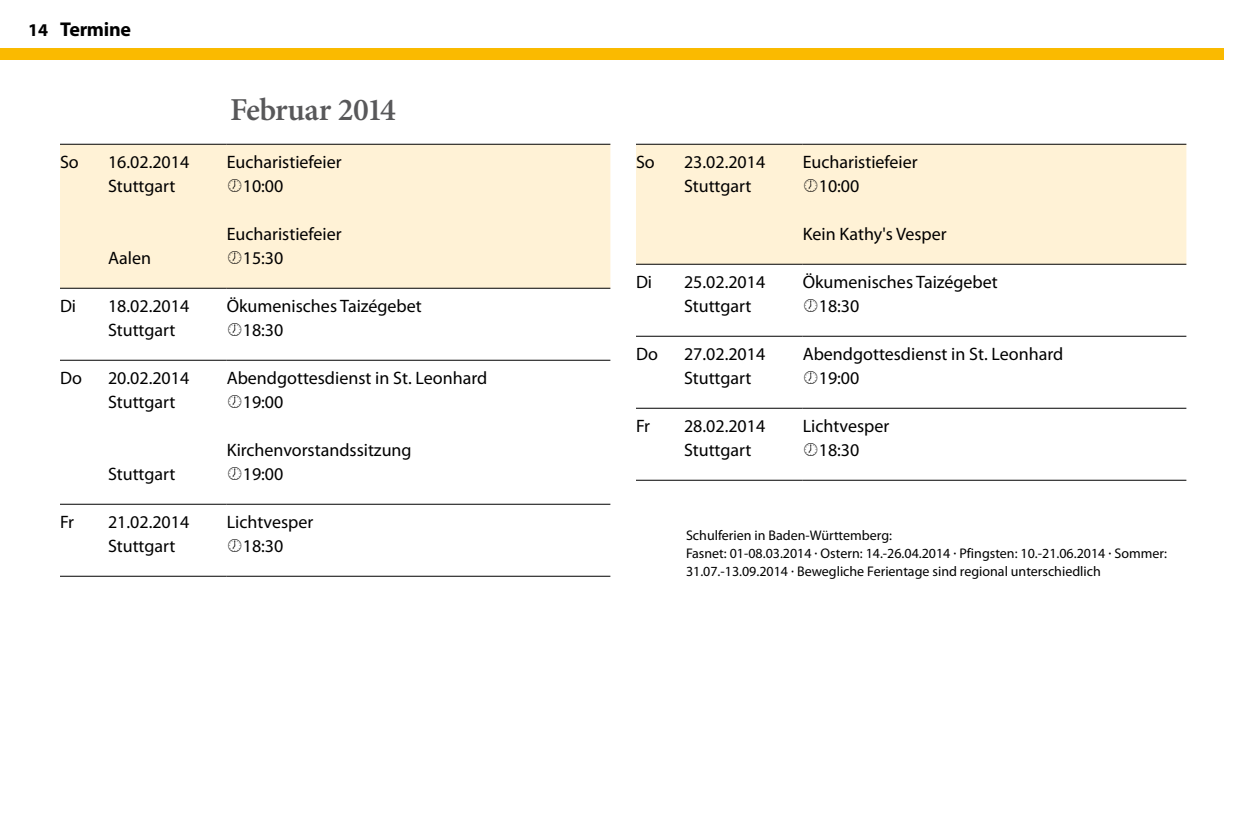
<style>
.page{position:relative;width:1236px;height:840px;background:#fff}
.page>*{position:absolute;margin:0;border:0;box-sizing:border-box;transform-origin:0 0}
.t1{font:600 32px "Minion Pro";letter-spacing:-.02em;color:#58585a}
.t2{font:700 20px "Myriad Pro";letter-spacing:-.015em;color:#000}
.t3{font:18px "Myriad Pro";color:#000}
.t4{font:14px/18px "Myriad Pro";color:#000}
.s1{font-size:18px}
</style>
<div class="page">
<div style="left:0;top:48px;width:1224px;height:12px;background:#faba00"></div>
<div style="left:60px;top:145px;width:550px;height:143px;background:#fff2d6"></div>
<hr style="left:60px;top:504px;width:48px;height:1px;background:#000">
<hr style="left:108px;top:504px;width:119px;height:1px;background:#000">
<hr style="left:227px;top:504px;width:383px;height:1px;background:#000">
<hr style="left:60px;top:144px;width:48px;height:1px;background:#000">
<hr style="left:108px;top:144px;width:119px;height:1px;background:#000">
<hr style="left:227px;top:144px;width:383px;height:1px;background:#000">
<hr style="left:60px;top:288px;width:48px;height:1px;background:#000">
<hr style="left:108px;top:288px;width:119px;height:1px;background:#000">
<hr style="left:227px;top:288px;width:383px;height:1px;background:#000">
<hr style="left:60px;top:360px;width:48px;height:1px;background:#000">
<hr style="left:108px;top:360px;width:119px;height:1px;background:#000">
<hr style="left:227px;top:360px;width:383px;height:1px;background:#000">
<hr style="left:60px;top:576px;width:48px;height:1px;background:#000">
<hr style="left:108px;top:576px;width:119px;height:1px;background:#000">
<hr style="left:227px;top:576px;width:383px;height:1px;background:#000">
<div style="left:636px;top:145px;width:550px;height:119px;background:#fff2d6"></div>
<hr style="left:636px;top:480px;width:48px;height:1px;background:#000">
<hr style="left:684px;top:480px;width:119px;height:1px;background:#000">
<hr style="left:803px;top:480px;width:383px;height:1px;background:#000">
<hr style="left:636px;top:144px;width:48px;height:1px;background:#000">
<hr style="left:684px;top:144px;width:119px;height:1px;background:#000">
<hr style="left:803px;top:144px;width:383px;height:1px;background:#000">
<hr style="left:636px;top:264px;width:48px;height:1px;background:#000">
<hr style="left:684px;top:264px;width:119px;height:1px;background:#000">
<hr style="left:803px;top:264px;width:383px;height:1px;background:#000">
<hr style="left:636px;top:336px;width:48px;height:1px;background:#000">
<hr style="left:684px;top:336px;width:119px;height:1px;background:#000">
<hr style="left:803px;top:336px;width:383px;height:1px;background:#000">
<hr style="left:636px;top:408px;width:48px;height:1px;background:#000">
<hr style="left:684px;top:408px;width:119px;height:1px;background:#000">
<hr style="left:803px;top:408px;width:383px;height:1px;background:#000">
<svg style="left:228px;top:179px;width:13px;height:13px"></svg>
<svg style="left:228px;top:251px;width:13px;height:13px"></svg>
<svg style="left:804px;top:179px;width:13px;height:13px"></svg>
<p class="t2" style="left:28px;top:16px;width:105px"><span class="s1">14</span> Termine</p>
<h1 class="t1" style="left:230px;top:88px;width:168px">Februar 2014</h1>
<p class="t3" style="left:60px;top:151px;width:20px">So</p>
<p class="t3" style="left:108px;top:151px;width:83px">16.02.2014</p>
<p class="t3" style="left:227px;top:151px;width:117px">Eucharistiefeier</p>
<p class="t3" style="left:108px;top:175px;width:69px">Stuttgart</p>
<p class="t3" style="left:243px;top:175px;width:42px">10:00</p>
<p class="t3" style="left:227px;top:223px;width:117px">Eucharistiefeier</p>
<p class="t3" style="left:108px;top:247px;width:45px">Aalen</p>
<p class="t3" style="left:243px;top:247px;width:42px">15:30</p>
<p class="t3" style="left:60px;top:295px;width:18px">Di</p>
<p class="t3" style="left:108px;top:295px;width:83px">18.02.2014</p>
<p class="t3" style="left:227px;top:295px;width:197px">Ökumenisches Taizégebet</p>
<p class="t3" style="left:108px;top:319px;width:69px">Stuttgart</p>
<p class="t3" style="left:243px;top:319px;width:42px">18:30</p>
<p class="t3" style="left:60px;top:367px;width:23px">Do</p>
<p class="t3" style="left:108px;top:367px;width:83px">20.02.2014</p>
<p class="t3" style="left:227px;top:367px;width:262px">Abendgottesdienst in St. Leonhard</p>
<p class="t3" style="left:108px;top:391px;width:69px">Stuttgart</p>
<p class="t3" style="left:243px;top:391px;width:42px">19:00</p>
<p class="t3" style="left:227px;top:439px;width:186px">Kirchenvorstandssitzung</p>
<p class="t3" style="left:108px;top:463px;width:69px">Stuttgart</p>
<p class="t3" style="left:243px;top:463px;width:42px">19:00</p>
<p class="t3" style="left:60px;top:511px;width:16px">Fr</p>
<p class="t3" style="left:108px;top:511px;width:83px">21.02.2014</p>
<p class="t3" style="left:227px;top:511px;width:88px">Lichtvesper</p>
<p class="t3" style="left:108px;top:535px;width:69px">Stuttgart</p>
<p class="t3" style="left:243px;top:535px;width:42px">18:30</p>
<p class="t3" style="left:636px;top:151px;width:20px">So</p>
<p class="t3" style="left:684px;top:151px;width:83px">23.02.2014</p>
<p class="t3" style="left:803px;top:151px;width:117px">Eucharistiefeier</p>
<p class="t3" style="left:684px;top:175px;width:69px">Stuttgart</p>
<p class="t3" style="left:819px;top:175px;width:42px">10:00</p>
<p class="t3" style="left:803px;top:223px;width:146px">Kein Kathy's Vesper</p>
<p class="t3" style="left:636px;top:271px;width:18px">Di</p>
<p class="t3" style="left:684px;top:271px;width:83px">25.02.2014</p>
<p class="t3" style="left:803px;top:271px;width:197px">Ökumenisches Taizégebet</p>
<p class="t3" style="left:684px;top:295px;width:69px">Stuttgart</p>
<p class="t3" style="left:819px;top:295px;width:42px">18:30</p>
<p class="t3" style="left:636px;top:343px;width:23px">Do</p>
<p class="t3" style="left:684px;top:343px;width:83px">27.02.2014</p>
<p class="t3" style="left:803px;top:343px;width:262px">Abendgottesdienst in St. Leonhard</p>
<p class="t3" style="left:684px;top:367px;width:69px">Stuttgart</p>
<p class="t3" style="left:819px;top:367px;width:42px">19:00</p>
<p class="t3" style="left:636px;top:415px;width:16px">Fr</p>
<p class="t3" style="left:684px;top:415px;width:83px">28.02.2014</p>
<p class="t3" style="left:803px;top:415px;width:88px">Lichtvesper</p>
<p class="t3" style="left:684px;top:439px;width:69px">Stuttgart</p>
<p class="t3" style="left:819px;top:439px;width:42px">18:30</p>
<p class="t4" style="left:686px;top:526px;width:483px">Schulferien in Baden-Württemberg:<br>Fasnet: 01-08.03.2014 · Ostern: 14.-26.04.2014 · Pfingsten: 10.-21.06.2014 · Sommer:<br>31.07.-13.09.2014 · Bewegliche Ferientage sind regional unterschiedlich</p>
</div>
